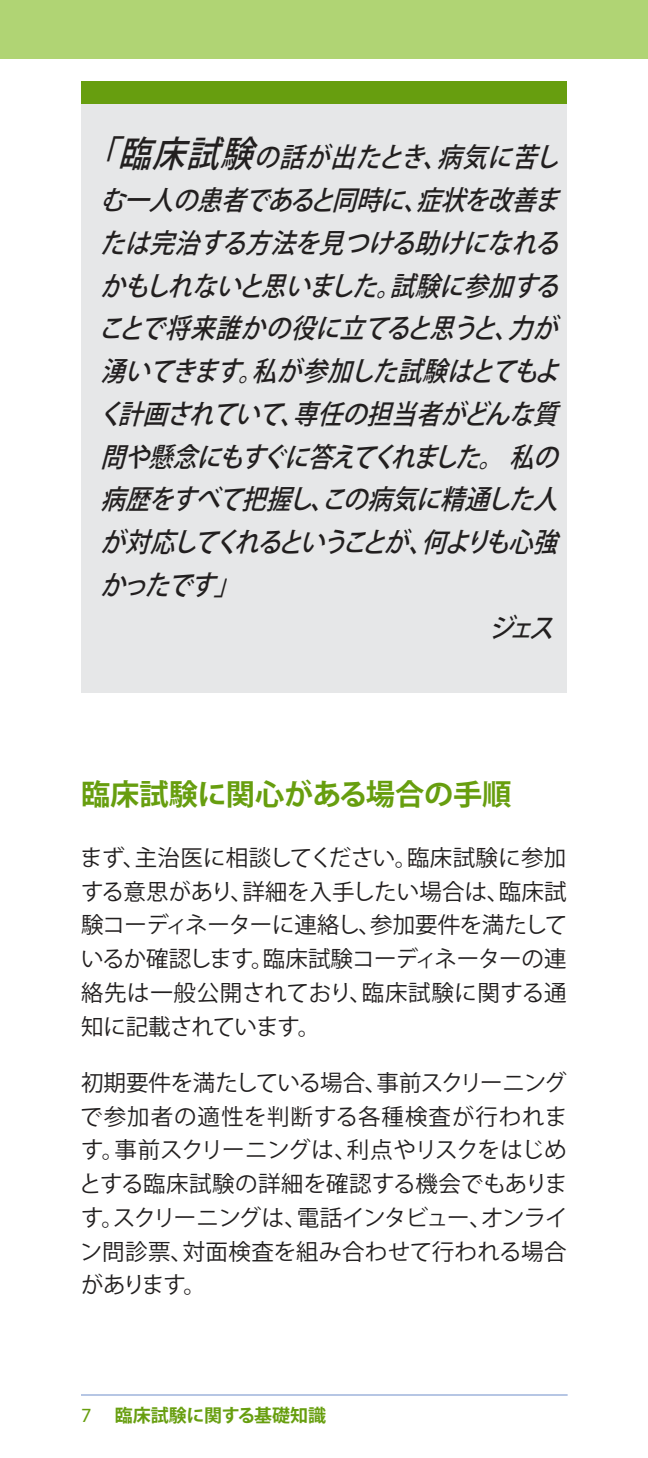
<style>
.page{position:relative;width:648px;height:1458px;background:#fff}
.page>*{position:absolute;margin:0;border:0;box-sizing:border-box;transform-origin:0 0}
.t1{font:700 29.25px "Koz Go Pro";letter-spacing:-.005em;color:#679e0f}
.t2{font:italic 500 27px "Koz Go Pro";color:#221f1f;scale:.9 1}
.t3{font:22.5px/33.8px "Koz Go Pro";letter-spacing:-.01em;color:#221f1f;text-align:justify}
.t4{font:700 18px "Koz Go Pro";color:#679e0f}
.s1{font-size:36px}
.s2{font-family:"Myriad Pro";font-weight:400;font-size:20.25px}
</style>
<div class="page">
<div style="left:0;top:0;width:648px;height:58px;background:#b0d474"></div>
<hr style="left:81px;top:1394px;width:487px;height:2px;background:#7e9bd0">
<div style="left:81px;top:104px;width:486px;height:589px;background:#e6e7e8"></div>
<div style="left:81px;top:81px;width:486px;height:23px;background:#679e0f"></div>
<p class="t2" style="left:85px;top:140px;width:539px"><span class="s1">「臨床試験</span>の話が出たとき、病気に苦し</p>
<p class="t2" style="left:100px;top:183px;width:522px">む一人の患者であると同時に、症状を改善ま</p>
<p class="t2" style="left:100px;top:226px;width:522px">たは完治する方法を見つける助けになれる</p>
<p class="t2" style="left:100px;top:269px;width:522px">かもしれないと思いました。試験に参加する</p>
<p class="t2" style="left:98px;top:311px;width:523px">ことで将来誰かの役に立てると思うと、力が</p>
<p class="t2" style="left:100px;top:354px;width:522px">湧いてきます。私が参加した試験はとてもよ</p>
<p class="t2" style="left:98px;top:397px;width:523px">く計画されていて、専任の担当者がどんな質</p>
<p class="t2" style="left:100px;top:440px;width:520px">問や懸念にもすぐに答えてくれました。私の</p>
<p class="t2" style="left:100px;top:482px;width:520px">病歴をすべて把握し、この病気に精通した人</p>
<p class="t2" style="left:100px;top:525px;width:520px">が対応してくれるということが、何よりも心強</p>
<p class="t2" style="left:100px;top:568px;width:165px">かったです」</p>
<p class="t2" style="left:489px;top:611px;width:84px">ジェス</p>
<h1 class="t1" style="left:81px;top:775px;width:432px">臨床試験に関心がある場合の手順</h1>
<p class="t3" style="left:80px;top:841px;width:489px">まず、主治医に相談してください。臨床試験に参加する意思があり、詳細を入手したい場合は、臨床試験コーディネーターに連絡し、参加要件を満たしているか確認します。臨床試験コーディネーターの連絡先は一般公開されており、臨床試験に関する通知に記載されています。</p>
<p class="t3" style="left:79px;top:1066px;width:490px">初期要件を満たしている場合、事前スクリーニングで参加者の適性を判断する各種検査が行われます。事前スクリーニングは、利点やリスクをはじめとする臨床試験の詳細を確認する機会でもあります。スクリーニングは、電話インタビュー、オンライン問診票、対面検査を組み合わせて行われる場合があります。</p>
<p class="t4" style="left:81px;top:1404px;width:247px"><span class="s2">7</span> 臨床試験に関する基礎知識</p>
</div>
